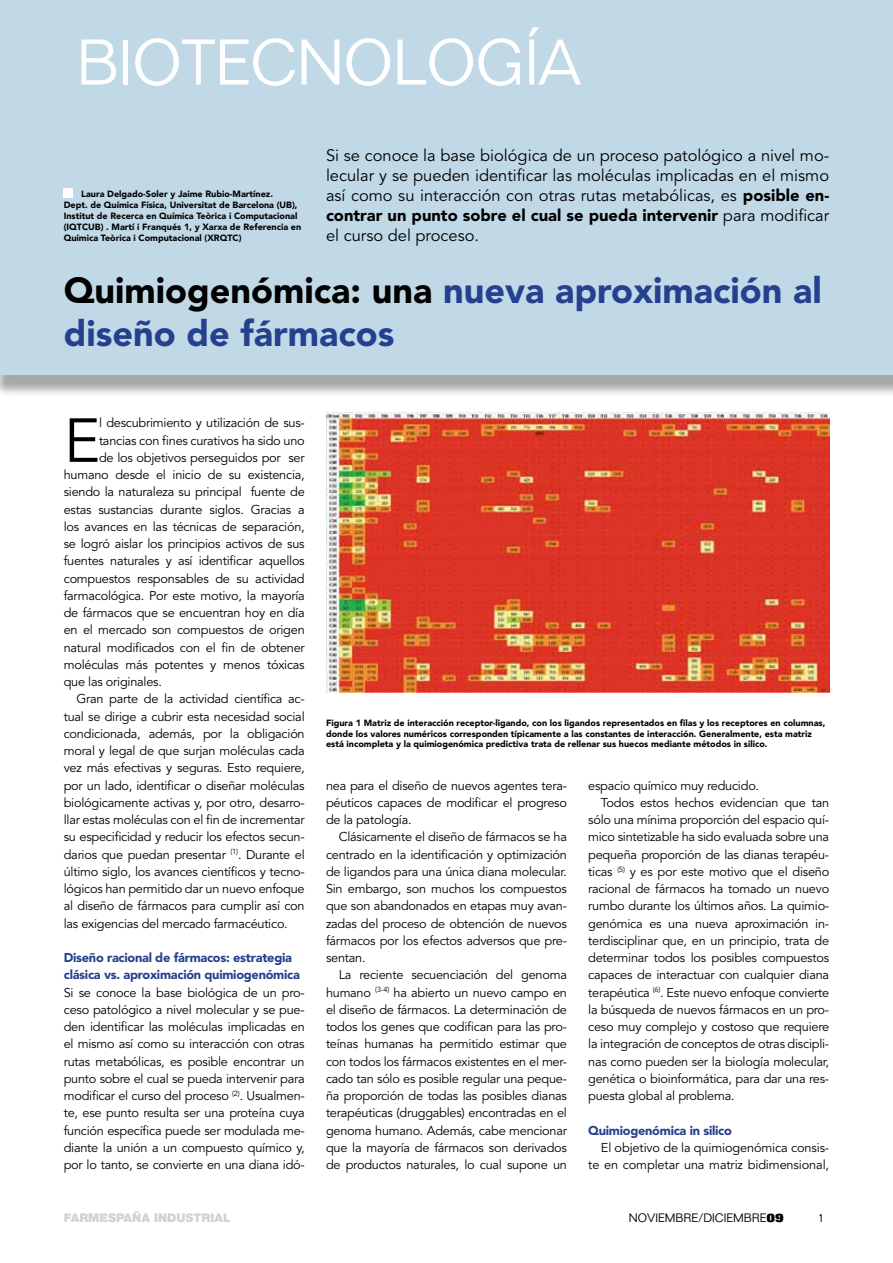
<style>
.page{position:relative;width:893px;height:1263px;background:#fff}
.page>*{position:absolute;margin:0;border:0;box-sizing:border-box;transform-origin:0 0}
.t1{font:300 63px "Folio";color:#fff}
.t2{font:61.5px "Avenir";color:#000}
.t3{font:900 36px/43.2px "Avenir";color:#25408f}
.t4{font:16.5px/19.8px "Avenir";color:#000;text-align:justify}
.t5{font:12.75px/17.2px "Avenir";letter-spacing:-.02em;color:#000;text-align:justify}
.t6{font:900 12.75px/17.2px "Avenir";letter-spacing:-.02em;color:#25408f}
.t7{font:300 12px "Folio";color:#000}
.t8{font:900 12px "Helvetica Neue";color:#cdd4d3}
.t9{font:900 9px/10.8px "Avenir";color:#000}
.s1{font-weight:900}
.s2{color:#000}
.s3{font-weight:800}
</style>
<div class="page">
<div style="left:0;top:0;width:893px;height:397px;background:#000;opacity:.35"></div>
<div style="left:0;top:0;width:893px;height:374px;background:#c1d9e6"></div>
<div style="left:64px;top:188px;width:9px;height:9px;background:#fff"></div>
<img style="left:326px;top:412px;width:503px;height:281px">
<h1 class="t1" style="left:77px;top:25px;width:506px">BIOTECNOLOGÍA</h1>
<p class="t4" style="left:326px;top:146px;width:505px">Si se conoce la base biológica de un proceso patológico a nivel mo&shy;lecular y se pueden identificar las moléculas implicadas en el mismo así como su interacción con otras rutas metabólicas, es <span class="s1">posible en&shy;contrar un punto sobre el cual se pueda intervenir</span> para modificar el curso del proceso.</p>
<p class="t9" style="left:64px;top:189px;width:239px;text-indent:18px">Laura Delgado-Soler y Jaime Rubio-Martínez.<br>Dept. de Química Física, Universitat de Barcelona (UB), Institut de Recerca en Química Teòrica i Computacional (IQTCUB) . Martí i Franqués 1, y Xarxa de Referencia en Química Teòrica i Computacional (XRQTC)</p>
<h3 class="t3" style="left:64px;top:269px;width:759px"><span class="s2">Quimiogenómica: una</span> nueva aproximación al diseño de fármacos</h3>
<h2 class="t2" style="left:64px;top:405px;width:38px">E</h2>
<p class="t5" style="left:99px;top:415px;width:207px">l descubrimiento y utilización de sus-</p>
<p class="t5" style="left:99px;top:432px;width:207px">tancias con fines curativos ha sido uno</p>
<p class="t5" style="left:99px;top:449px;width:207px">de los objetivos perseguidos por ser</p>
<p class="t5" style="left:64px;top:466px;width:242px">humano desde el inicio de su existencia,</p>
<p class="t5" style="left:64px;top:484px;width:242px">siendo la naturaleza su principal fuente de</p>
<p class="t5" style="left:64px;top:501px;width:242px">estas sustancias durante siglos. Gracias a</p>
<p class="t5" style="left:64px;top:518px;width:242px">los avances en las técnicas de separación,</p>
<p class="t5" style="left:64px;top:535px;width:242px">se logró aislar los principios activos de sus</p>
<p class="t5" style="left:64px;top:553px;width:242px">fuentes naturales y así identificar aquellos</p>
<p class="t5" style="left:64px;top:570px;width:242px">compuestos responsables de su actividad</p>
<p class="t5" style="left:64px;top:587px;width:242px">farmacológica. Por este motivo, la mayoría</p>
<p class="t5" style="left:64px;top:604px;width:242px">de fármacos que se encuentran hoy en día</p>
<p class="t5" style="left:64px;top:622px;width:242px">en el mercado son compuestos de origen</p>
<p class="t5" style="left:64px;top:639px;width:242px">natural modificados con el fin de obtener</p>
<p class="t5" style="left:64px;top:656px;width:242px">moléculas más potentes y menos tóxicas</p>
<p class="t5" style="left:64px;top:673px;width:100px">que las originales.</p>
<p class="t5" style="left:77px;top:691px;width:230px">Gran parte de la actividad científica ac-</p>
<p class="t5" style="left:64px;top:708px;width:242px">tual se dirige a cubrir esta necesidad social</p>
<p class="t5" style="left:64px;top:725px;width:242px">condicionada, además, por la obligación</p>
<p class="t5" style="left:64px;top:742px;width:242px">moral y legal de que surjan moléculas cada</p>
<p class="t5" style="left:64px;top:760px;width:242px">vez más efectivas y seguras. Esto requiere,</p>
<p class="t5" style="left:64px;top:777px;width:242px">por un lado, identificar o diseñar moléculas</p>
<p class="t5" style="left:64px;top:794px;width:242px">biológicamente activas y, por otro, desarro-</p>
<p class="t5" style="left:64px;top:811px;width:242px">llar estas moléculas con el fin de incrementar</p>
<p class="t5" style="left:64px;top:829px;width:242px">su especificidad y reducir los efectos secun-</p>
<p class="t5" style="left:64px;top:846px;width:242px">darios que puedan presentar <sup>(1)</sup>. Durante el</p>
<p class="t5" style="left:64px;top:863px;width:242px">último siglo, los avances científicos y tecno-</p>
<p class="t5" style="left:64px;top:880px;width:242px">lógicos han permitido dar un nuevo enfoque</p>
<p class="t5" style="left:64px;top:898px;width:242px">al diseño de fármacos para cumplir así con</p>
<p class="t5" style="left:64px;top:915px;width:226px">las exigencias del mercado farmacéutico.</p>
<p class="t6" style="left:64px;top:949px;width:238px">Diseño racional de fármacos: estrategia clásica vs. aproximación quimiogenómica</p>
<p class="t5" style="left:64px;top:984px;width:242px">Si se conoce la base biológica de un pro&shy;ceso patológico a nivel molecular y se pue&shy;den identificar las moléculas implicadas en el mismo así como su interacción con otras rutas metabólicas, es posible encontrar un punto sobre el cual se pueda intervenir para modificar el curso del proceso <sup>(2)</sup>. Usualmen&shy;te, ese punto resulta ser una proteína cuya función específica puede ser modulada me&shy;diante la unión a un compuesto químico y, por lo tanto, se convierte en una diana idó-</p>
<p class="t9" style="left:326px;top:717px;width:501px">Figura 1 Matriz de interacción receptor-ligando, con los ligandos representados en filas y los receptores en columnas, donde los valores numéricos corresponden típicamente a las constantes de interacción. Generalmente, esta matriz está incompleta y la quimiogenómica predictiva trata de rellenar sus huecos mediante métodos in silico.</p>
<p class="t5" style="left:326px;top:777px;width:242px">nea para el diseño de nuevos agentes tera&shy;péuticos capaces de modificar el progreso de la patología.</p>
<p class="t5" style="left:326px;top:829px;width:242px;text-indent:13px">Clásicamente el diseño de fármacos se ha centrado en la identificación y optimización de ligandos para una única diana molecular.<br>Sin embargo, son muchos los compuestos que son abandonados en etapas muy avan&shy;zadas del proceso de obtención de nuevos fármacos por los efectos adversos que pre&shy;sentan.</p>
<p class="t5" style="left:326px;top:967px;width:242px;text-indent:13px">La reciente secuenciación del genoma humano <sup>(3-4)</sup> ha abierto un nuevo campo en el diseño de fármacos. La determinación de todos los genes que codifican para las pro&shy;teínas humanas ha permitido estimar que con todos los fármacos existentes en el mer&shy;cado tan sólo es posible regular una peque&shy;ña proporción de todas las posibles dianas terapéuticas (druggables) encontradas en el genoma humano. Además, cabe mencionar que la mayoría de fármacos son derivados de productos naturales, lo cual supone un</p>
<p class="t5" style="left:588px;top:777px;width:172px">espacio químico muy reducido.</p>
<p class="t5" style="left:601px;top:794px;width:230px">Todos estos hechos evidencian que tan</p>
<p class="t5" style="left:588px;top:811px;width:242px">sólo una mínima proporción del espacio quí-</p>
<p class="t5" style="left:588px;top:829px;width:242px">mico sintetizable ha sido evaluada sobre una</p>
<p class="t5" style="left:588px;top:846px;width:242px">pequeña proporción de las dianas terapéu-</p>
<p class="t5" style="left:588px;top:863px;width:242px">ticas <sup>(5)</sup> y es por este motivo que el diseño</p>
<p class="t5" style="left:588px;top:880px;width:242px">racional de fármacos ha tomado un nuevo</p>
<p class="t5" style="left:588px;top:898px;width:242px">rumbo durante los últimos años. La quimio-</p>
<p class="t5" style="left:588px;top:915px;width:242px">genómica es una nueva aproximación in-</p>
<p class="t5" style="left:588px;top:932px;width:242px">terdisciplinar que, en un principio, trata de</p>
<p class="t5" style="left:588px;top:949px;width:242px">determinar todos los posibles compuestos</p>
<p class="t5" style="left:588px;top:967px;width:242px">capaces de interactuar con cualquier diana</p>
<p class="t5" style="left:588px;top:984px;width:242px">terapéutica <sup>(6)</sup>. Este nuevo enfoque convierte</p>
<p class="t5" style="left:588px;top:1001px;width:242px">la búsqueda de nuevos fármacos en un pro-</p>
<p class="t5" style="left:588px;top:1018px;width:242px">ceso muy complejo y costoso que requiere</p>
<p class="t5" style="left:588px;top:1036px;width:242px">la integración de conceptos de otras discipli-</p>
<p class="t5" style="left:588px;top:1053px;width:242px">nas como pueden ser la biología molecular,</p>
<p class="t5" style="left:588px;top:1070px;width:242px">genética o bioinformática, para dar una res-</p>
<p class="t5" style="left:588px;top:1087px;width:148px">puesta global al problema.</p>
<p class="t6" style="left:588px;top:1121px;width:145px">Quimiogenómica in silico</p>
<p class="t5" style="left:588px;top:1139px;width:242px;text-align:right">El objetivo de la quimiogenómica consis&shy;te en completar una matriz bidimensional,</p>
<p class="t8" style="left:64px;top:1211px;width:168px">FARMESPAÑA INDUSTRIAL</p>
<p class="t7" style="left:629px;top:1211px;width:156px">NOVIEMBRE/DICIEMBRE<span class="s3">09</span></p>
<p class="t7" style="left:818px;top:1211px;width:8px">1</p>
</div>
